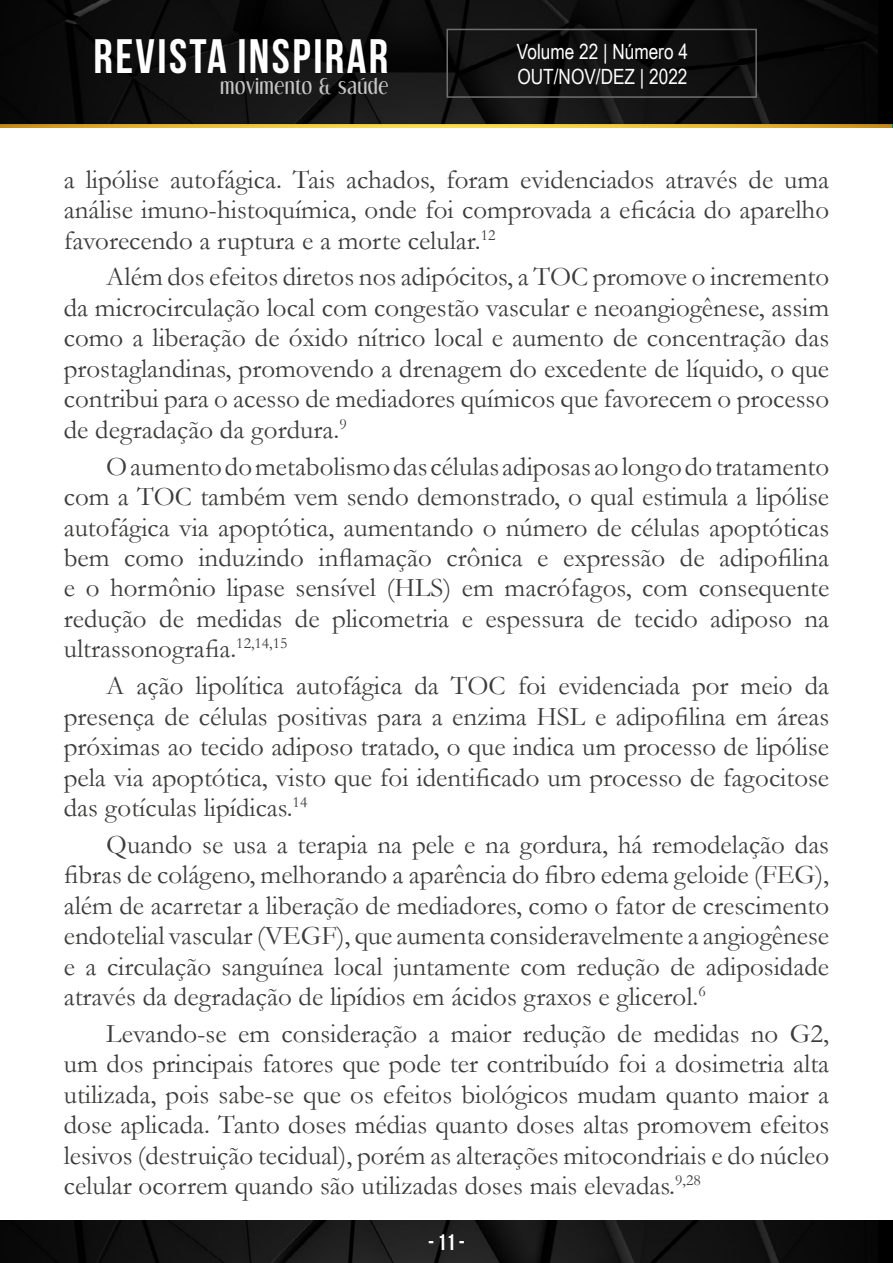
<style>
.page{position:relative;width:893px;height:1263px;background:#fff}
.page>*{position:absolute;margin:0;border:0;box-sizing:border-box;transform-origin:0 0}
.t1{font:700 48.3px "Bebas Neue";letter-spacing:.05em;color:#fff}
.t2{font:27px/30.5px "Garamond";color:#3c3c3b;text-align:justify}
.t3{font:700 22.5px "Bebas Neue";color:#fff}
.t4{font:21px/25.2px "Arial Narrow";color:#fff}
.t5{font:18.9px "Dream Orphans";letter-spacing:.05em;color:#c6c6c6}
</style>
<div class="page">
<img style="left:0;top:124px;width:891px;height:4px">
<img style="left:0;top:0;width:878px;height:124px">
<div style="left:446px;top:29px;width:311px;height:69px;border:2px solid #706f6f"></div>
<img style="left:0;top:1220px;width:878px;height:43px">
<h1 class="t1" style="left:94px;top:29px;width:296px">REVISTA INSPIRAR</h1>
<p class="t5" style="left:220px;top:75px;width:169px">movimento &amp; saúde</p>
<p class="t4" style="left:517px;top:38px;width:173px">Volume 22 | Número 4<br>OUT/NOV/DEZ | 2022</p>
<p class="t2" style="left:64px;top:163px;width:767px">a lipólise autofágica. Tais achados, foram evidenciados através de uma análise imuno-histoquímica, onde foi comprovada a eficácia do aparelho favorecendo a ruptura e a morte celular.<sup>12</sup></p>
<p class="t2" style="left:64px;top:261px;width:767px;text-indent:43px">Além dos efeitos diretos nos adipócitos, a TOC promove o incremento da microcirculação local com congestão vascular e neoangiogênese, assim como a liberação de óxido nítrico local e aumento de concentração das prostaglandinas, promovendo a drenagem do excedente de líquido, o que contribui para o acesso de mediadores químicos que favorecem o processo de degradação da gordura.<sup>9</sup></p>
<p class="t2" style="left:64px;top:450px;width:767px;text-indent:43px">O aumento do metabolismo das células adiposas ao longo do tratamento com a TOC também vem sendo demonstrado, o qual estimula a lipólise autofágica via apoptótica, aumentando o número de células apoptóticas bem como induzindo inflamação crônica e expressão de adipofilina e o hormônio lipase sensível (HLS) em macrófagos, com consequente redução de medidas de plicometria e espessura de tecido adiposo na ultrassonografia.<sup>12,14,15</sup></p>
<p class="t2" style="left:64px;top:670px;width:767px;text-indent:43px">A ação lipolítica autofágica da TOC foi evidenciada por meio da presença de células positivas para a enzima HSL e adipofilina em áreas próximas ao tecido adiposo tratado, o que indica um processo de lipólise pela via apoptótica, visto que foi identificado um processo de fagocitose das gotículas lipídicas.<sup>14</sup></p>
<p class="t2" style="left:64px;top:828px;width:767px;text-indent:43px">Quando se usa a terapia na pele e na gordura, há remodelação das fibras de colágeno, melhorando a aparência do fibro edema geloide (FEG), além de acarretar a liberação de mediadores, como o fator de crescimento endotelial vascular (VEGF), que aumenta consideravelmente a angiogênese e a circulação sanguínea local juntamente com redução de adiposidade através da degradação de lipídios em ácidos graxos e glicerol.<sup>6</sup></p>
<p class="t2" style="left:64px;top:1017px;width:767px;text-indent:43px">Levando-se em consideração a maior redução de medidas no G2, um dos principais fatores que pode ter contribuído foi a dosimetria alta utilizada, pois sabe-se que os efeitos biológicos mudam quanto maior a dose aplicada. Tanto doses médias quanto doses altas promovem efeitos lesivos (destruição tecidual), porém as alterações mitocondriais e do núcleo celular ocorrem quando são utilizadas doses mais elevadas.<sup>9,28</sup></p>
<p class="t3" style="left:428px;top:1230px;width:38px">- 11 -</p>
</div>
